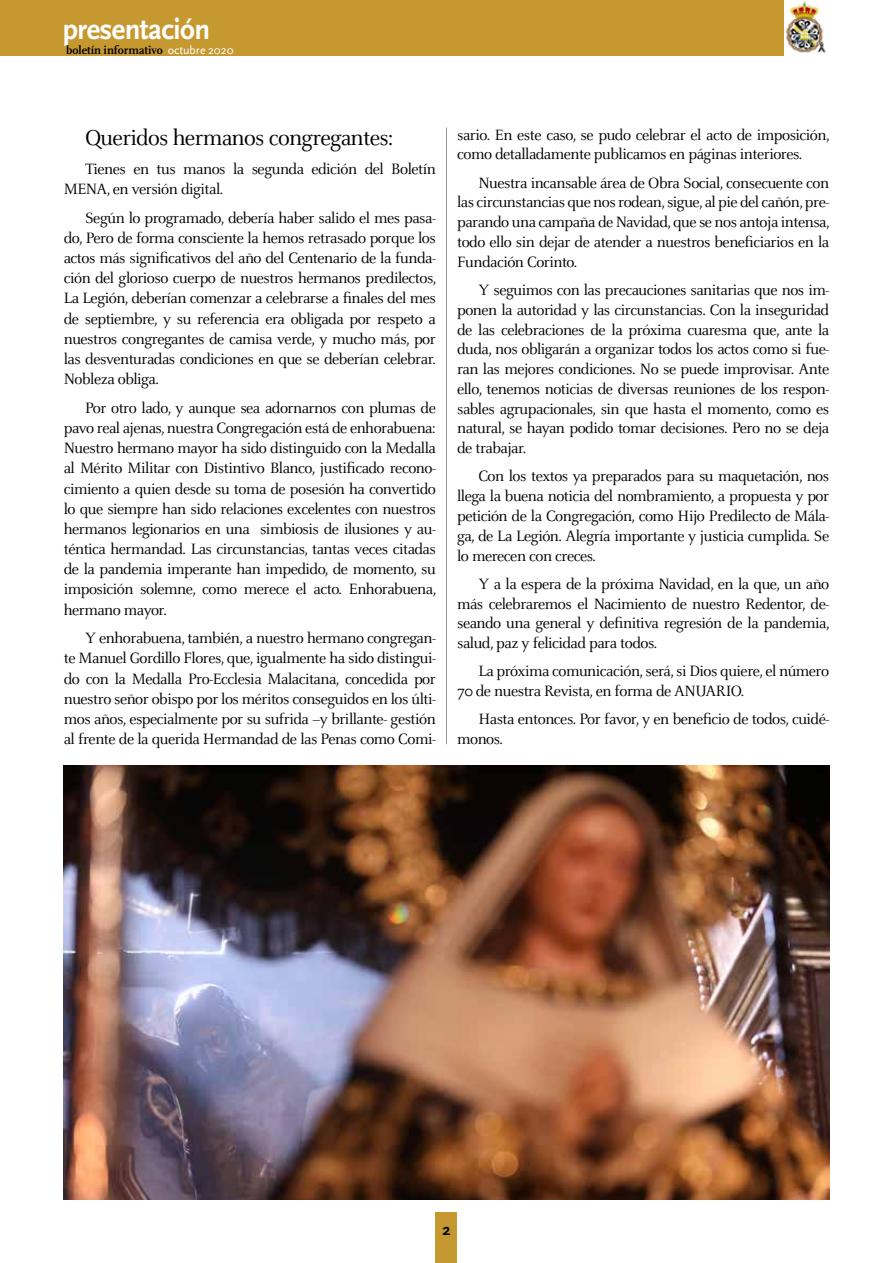
<style>
.page{position:relative;width:893px;height:1263px;background:#fff}
.page>*{position:absolute;margin:0;border:0;box-sizing:border-box;transform-origin:0 0}
.t1{font:700 30.3px "Scala Sans";letter-spacing:-.02em;color:#fff;scale:.95 1}
.t2{font:24px "Celeste";letter-spacing:-.03em;color:#000}
.t3{font:16.5px/20.2px "Celeste";letter-spacing:-.03em;color:#000;text-align:justify}
.t4{font:700 16.5px "Scala Sans";color:#000}
.t5{font:700 12px "FF Scala";color:#000}
.s1{font-family:"Scala Sans";font-weight:400;color:#fff}
</style>
<div class="page">
<div style="left:0;top:0;width:829px;height:55px;background:#c69830"></div>
<div style="left:436px;top:1213px;width:21px;height:50px;background:#c69830"></div>
<img style="left:785px;top:0;width:44px;height:55px">
<hr style="left:446px;top:128px;width:1px;height:616px;background:#939598">
<img style="left:64px;top:765px;width:765px;height:434px">
<h1 class="t1" style="left:63px;top:13px;width:157px">presentación</h1>
<p class="t5" style="left:66px;top:43px;width:169px">boletín informativo <span class="s1">octubre 2020</span></p>
<h2 class="t2" style="left:85px;top:125px;width:310px">Queridos hermanos congregantes:</h2>
<p class="t3" style="left:64px;top:159px;width:374px;text-indent:21px">Tienes en tus manos la segunda edición del Boletín<br>MENA, en versión digital.</p>
<p class="t3" style="left:64px;top:208px;width:374px;text-indent:21px">Según lo programado, debería haber salido el mes pasa&shy;do, Pero de forma consciente la hemos retrasado porque los actos más significativos del año del Centenario de la funda&shy;ción del glorioso cuerpo de nuestros hermanos predilectos, La Legión, deberían comenzar a celebrarse a finales del mes de septiembre, y su referencia era obligada por respeto a nuestros congregantes de camisa verde, y mucho más, por las desventuradas condiciones en que se deberían celebrar.<br>Nobleza obliga.</p>
<p class="t3" style="left:64px;top:398px;width:374px;text-indent:21px">Por otro lado, y aunque sea adornarnos con plumas de pavo real ajenas, nuestra Congregación está de enhorabuena:<br>Nuestro hermano mayor ha sido distinguido con la Medalla al Mérito Militar con Distintivo Blanco, justificado recono&shy;cimiento a quien desde su toma de posesión ha convertido lo que siempre han sido relaciones excelentes con nuestros hermanos legionarios en una simbiosis de ilusiones y au&shy;téntica hermandad. Las circunstancias, tantas veces citadas de la pandemia imperante han impedido, de momento, su imposición solemne, como merece el acto. Enhorabuena, hermano mayor.</p>
<p class="t3" style="left:64px;top:629px;width:374px;text-indent:21px">Y enhorabuena, también, a nuestro hermano congregan&shy;te Manuel Gordillo Flores, que, igualmente ha sido distingui&shy;do con la Medalla Pro-Ecclesia Malacitana, concedida por nuestro señor obispo por los méritos conseguidos en los últi&shy;mos años, especialmente por su sufrida –y brillante- gestión al frente de la querida Hermandad de las Penas como Comi-</p>
<p class="t3" style="left:457px;top:125px;width:374px;line-height:19.8px">sario. En este caso, se pudo celebrar el acto de imposición, como detalladamente publicamos en páginas interiores.</p>
<p class="t3" style="left:457px;top:173px;width:374px;line-height:19.8px;text-indent:21px">Nuestra incansable área de Obra Social, consecuente con las circunstancias que nos rodean, sigue, al pie del cañón, pre&shy;parando una campaña de Navidad, que se nos antoja intensa, todo ello sin dejar de atender a nuestros beneficiarios en la Fundación Corinto.</p>
<p class="t3" style="left:457px;top:281px;width:374px;line-height:19.8px;text-indent:21px">Y seguimos con las precauciones sanitarias que nos im&shy;ponen la autoridad y las circunstancias. Con la inseguridad de las celebraciones de la próxima cuaresma que, ante la duda, nos obligarán a organizar todos los actos como si fue&shy;ran las mejores condiciones. No se puede improvisar. Ante ello, tenemos noticias de diversas reuniones de los respon&shy;sables agrupacionales, sin que hasta el momento, como es natural, se hayan podido tomar decisiones. Pero no se deja de trabajar.</p>
<p class="t3" style="left:457px;top:467px;width:374px;line-height:19.8px;text-indent:21px">Con los textos ya preparados para su maquetación, nos llega la buena noticia del nombramiento, a propuesta y por petición de la Congregación, como Hijo Predilecto de Mála&shy;ga, de La Legión. Alegría importante y justicia cumplida. Se lo merecen con creces.</p>
<p class="t3" style="left:457px;top:574px;width:374px;line-height:19.8px;text-indent:21px">Y a la espera de la próxima Navidad, en la que, un año más celebraremos el Nacimiento de nuestro Redentor, de&shy;seando una general y definitiva regresión de la pandemia, salud, paz y felicidad para todos.</p>
<p class="t3" style="left:457px;top:662px;width:374px;line-height:19.8px;text-indent:21px">La próxima comunicación, será, si Dios quiere, el número<br>70 de nuestra Revista, en forma de ANUARIO.</p>
<p class="t3" style="left:457px;top:710px;width:374px;line-height:19.8px;text-indent:21px">Hasta entonces. Por favor, y en beneficio de todos, cuidé&shy;monos.</p>
<p class="t4" style="left:442px;top:1221px;width:10px">2</p>
</div>
